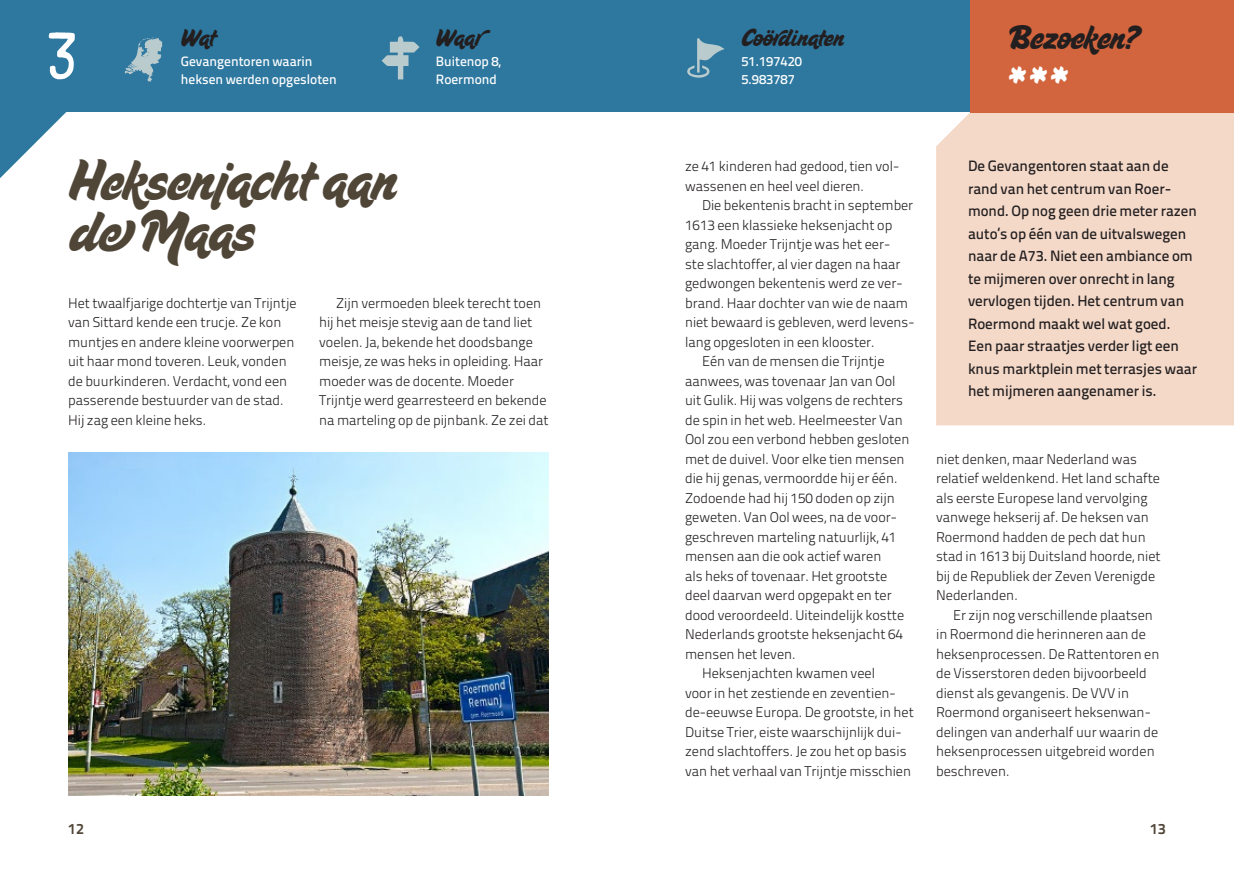
<style>
.page{position:relative;width:1234px;height:893px;background:#fff}
.page>*{position:absolute;margin:0;border:0;box-sizing:border-box;transform-origin:0 0}
.t1{font:66px "Mr Dodo Light Rounded";color:#fff}
.t2{font:49.05px/51px "Sugar Pie";color:#504638}
.t3{font:46.35px "Sugar Pie";color:#fff}
.t4{font:28.95px "Sugar Pie";color:#231f20}
.t5{font:21px "Sugar Pie";color:#231f20}
.t6{font:15px/22.5px "Titillium Text 22 L 600 wt";color:#231f20}
.t7{font:15px "Titillium Text 22 L 800 wt";color:#504638}
.t8{font:14.1px/19.5px "Titillium Text 22 L 250 wt";color:#231f20}
.t9{font:13.5px/18px "Titillium Text 22 L 600 wt";color:#fff}
</style>
<div class="page">
<div style="left:0;top:0;width:1233px;height:112px;background:#2e78a0"></div>
<svg style="left:0;top:112px;width:66px;height:66px"></svg>
<svg style="left:125px;top:37px;width:37px;height:44px"></svg>
<svg style="left:687px;top:38px;width:37px;height:40px"></svg>
<div style="left:936px;top:112px;width:297px;height:313px;background:#f4d9c9"></div>
<div style="left:970px;top:0;width:263px;height:112px;background:#d2653d"></div>
<svg style="left:381px;top:36px;width:38px;height:43px"></svg>
<img style="left:68px;top:452px;width:481px;height:343px">
<h1 class="t1" style="left:45px;top:15px;width:35px">3</h1>
<h3 class="t5" style="left:181px;top:22px;width:35px">Wat</h3>
<p class="t9" style="left:181px;top:51px;width:157px">Gevangentoren waarin heksen werden opgesloten</p>
<h3 class="t5" style="left:436px;top:22px;width:46px">Waar</h3>
<p class="t9" style="left:436px;top:51px;width:66px">Buitenop 8,<br>Roermond</p>
<h3 class="t5" style="left:741px;top:22px;width:104px">Coördinaten</h3>
<p class="t9" style="left:741px;top:51px;width:62px">51.197420<br>5.983787</p>
<h3 class="t4" style="left:1010px;top:17px;width:129px">Bezoeken?</h3>
<h3 class="t3" style="left:1002px;top:51px;width:64px">***</h3>
<h2 class="t2" style="left:69px;top:157px;width:328px">Heksenjacht aan de Maas</h2>
<p class="t8" style="left:68px;top:292px;width:230px">Het twaalfjarige dochtertje van Trijntje van Sittard kende een trucje. Ze kon muntjes en andere kleine voorwerpen uit haar mond toveren. Leuk, vonden de buurkinderen. Verdacht, vond een passerende bestuurder van de stad.<br>Hij zag een kleine heks.</p>
<p class="t8" style="left:319px;top:292px;width:231px;text-indent:17px">Zijn vermoeden bleek terecht toen hij het meisje stevig aan de tand liet voelen. Ja, bekende het doodsbange meisje, ze was heks in opleiding. Haar moeder was de docente. Moeder Trijntje werd gearresteerd en bekende na marteling op de pijnbank. Ze zei dat</p>
<p class="t8" style="left:685px;top:156px;width:216px">ze 41 kinderen had gedood, tien vol&shy;wassenen en heel veel dieren.</p>
<p class="t8" style="left:702px;top:195px;width:213px">Die bekentenis bracht in september</p>
<p class="t8" style="left:685px;top:214px;width:209px">1613 een klassieke heksenjacht op</p>
<p class="t8" style="left:685px;top:234px;width:207px">gang. Moeder Trijntje was het eer-</p>
<p class="t8" style="left:685px;top:253px;width:217px">ste slachtoffer, al vier dagen na haar</p>
<p class="t8" style="left:685px;top:273px;width:219px">gedwongen bekentenis werd ze ver-</p>
<p class="t8" style="left:685px;top:292px;width:224px">brand. Haar dochter van wie de naam</p>
<p class="t8" style="left:685px;top:312px;width:231px">niet bewaard is gebleven, werd levens-</p>
<p class="t8" style="left:685px;top:331px;width:191px">lang opgesloten in een klooster.</p>
<p class="t8" style="left:702px;top:351px;width:184px">Eén van de mensen die Trijntje</p>
<p class="t8" style="left:685px;top:370px;width:212px">aanwees, was tovenaar Jan van Ool</p>
<p class="t8" style="left:685px;top:390px;width:219px">uit Gulik. Hij was volgens de rechters</p>
<p class="t8" style="left:685px;top:409px;width:219px">de spin in het web. Heelmeester Van</p>
<p class="t8" style="left:685px;top:429px;width:226px">Ool zou een verbond hebben gesloten</p>
<p class="t8" style="left:685px;top:448px;width:221px">met de duivel. Voor elke tien mensen</p>
<p class="t8" style="left:685px;top:468px;width:214px">die hij genas, vermoordde hij er één.</p>
<p class="t8" style="left:685px;top:487px;width:211px">Zodoende had hij 150 doden op zijn</p>
<p class="t8" style="left:685px;top:507px;width:213px">geweten. Van Ool wees, na de voor-</p>
<p class="t8" style="left:685px;top:526px;width:213px">geschreven marteling natuurlijk, 41</p>
<p class="t8" style="left:685px;top:546px;width:198px">mensen aan die ook actief waren</p>
<p class="t8" style="left:685px;top:565px;width:204px">als heks of tovenaar. Het grootste</p>
<p class="t8" style="left:685px;top:585px;width:208px">deel daarvan werd opgepakt en ter</p>
<p class="t8" style="left:685px;top:604px;width:220px">dood veroordeeld. Uiteindelijk kostte</p>
<p class="t8" style="left:685px;top:624px;width:219px">Nederlands grootste heksenjacht 64</p>
<p class="t8" style="left:685px;top:643px;width:112px">mensen het leven.</p>
<p class="t8" style="left:702px;top:663px;width:174px">Heksenjachten kwamen veel</p>
<p class="t8" style="left:685px;top:682px;width:212px">voor in het zestiende en zeventien-</p>
<p class="t8" style="left:685px;top:702px;width:230px">de-eeuwse Europa. De grootste, in het</p>
<p class="t8" style="left:685px;top:721px;width:218px">Duitse Trier, eiste waarschijnlijk dui-</p>
<p class="t8" style="left:685px;top:741px;width:223px">zend slachtoffers. Je zou het op basis</p>
<p class="t8" style="left:685px;top:760px;width:227px">van het verhaal van Trijntje misschien</p>
<p class="t6" style="left:967px;top:154px;width:230px">De Gevangentoren staat aan de rand van het centrum van Roer&shy;mond. Op nog geen drie meter razen auto’s op één van de uitvalswegen naar de A73. Niet een ambiance om te mijmeren over onrecht in lang vervlogen tijden. Het centrum van<br>Roermond maakt wel wat goed.<br>Een paar straatjes verder ligt een knus marktplein met terrasjes waar het mijmeren aangenamer is.</p>
<p class="t8" style="left:935px;top:448px;width:226px">niet denken, maar Nederland was relatief weldenkend. Het land schafte als eerste Europese land vervolging vanwege hekserij af. De heksen van<br>Roermond hadden de pech dat hun stad in 1613 bij Duitsland hoorde, niet bij de Republiek der Zeven Verenigde<br>Nederlanden.</p>
<p class="t8" style="left:935px;top:604px;width:225px;text-indent:17px">Er zijn nog verschillende plaatsen in Roermond die herinneren aan de heksenprocessen. De Rattentoren en de Visserstoren deden bijvoorbeeld dienst als gevangenis. De VVV in<br>Roermond organiseert heksenwan&shy;delingen van anderhalf uur waarin de heksenprocessen uitgebreid worden beschreven.</p>
<p class="t7" style="left:68px;top:817px;width:17px">12</p>
<p class="t7" style="left:1149px;top:817px;width:17px">13</p>
</div>
